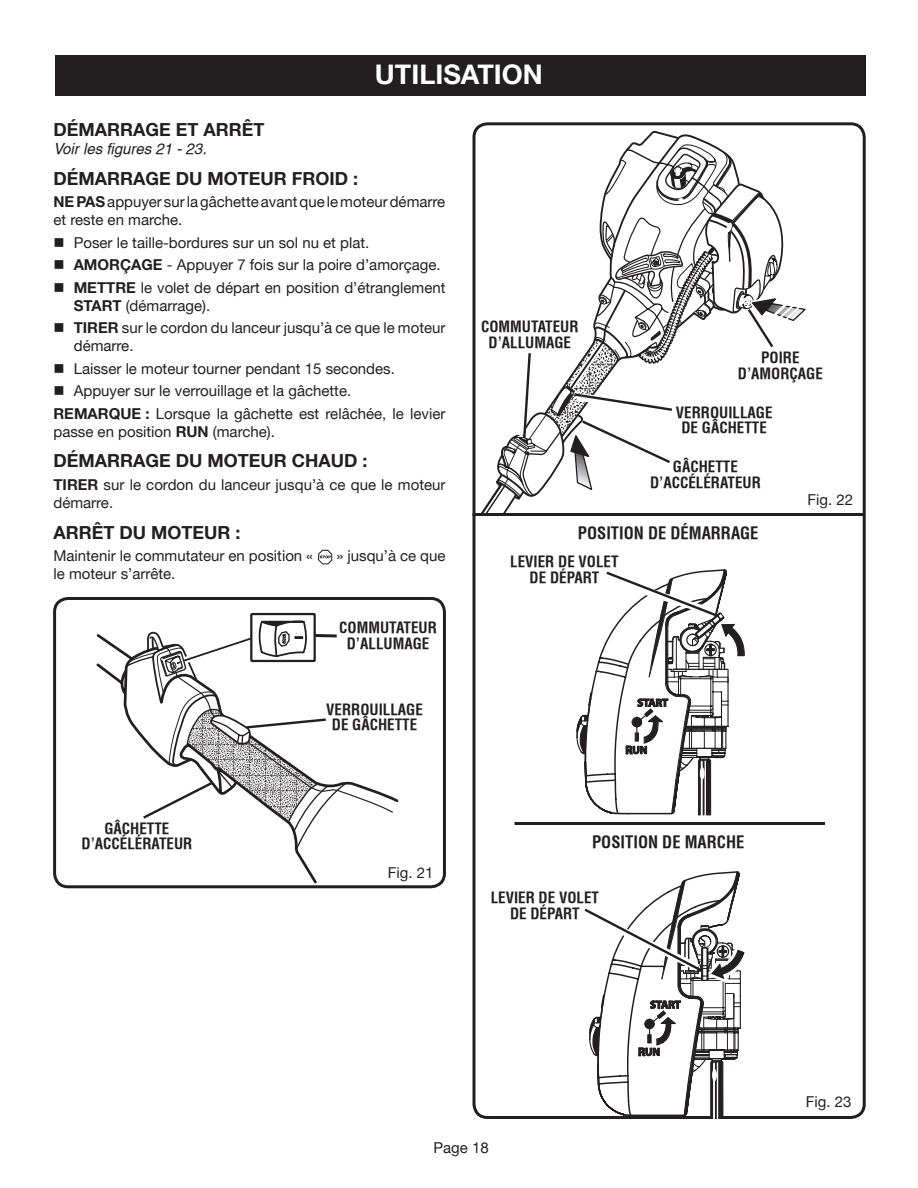
<style>
.page{position:relative;width:918px;height:1188px;background:#fff}
.page>*{position:absolute;margin:0;border:0;box-sizing:border-box;transform-origin:0 0}
.t1{font:700 27px "Helvetica Neue";color:#fff}
.t2{font:700 18px "Helvetica Neue";color:#231f20}
.t3{font:700 condensed 16.5px "Helvetica";color:#231f20}
.t4{font:15px/18px "Helvetica Neue";color:#231f20}
.t5{font:700 condensed 15px/15.8px "Helvetica";color:#231f20;text-align:center}
.t6{font:italic 15px "Helvetica";color:#231f20}
.s1{font-weight:700}
</style>
<div class="page">
<div style="left:55px;top:55px;width:810px;height:41px;background:#231f20"></div>
<img style="left:318px;top:549px;width:15px;height:15px">
<svg style="left:53px;top:597px;width:393px;height:290px"></svg>
<svg style="left:472px;top:122px;width:394px;height:996px"></svg>
<svg style="left:576px;top:569px;width:169px;height:249px"></svg>
<svg style="left:582px;top:871px;width:163px;height:248px"></svg>
<svg style="left:96px;top:620px;width:303px;height:264px"></svg>
<svg style="left:474px;top:131px;width:338px;height:382px"></svg>
<hr style="left:514px;top:822px;width:311px;height:3px;background:#231f20">
<hr style="left:472px;top:513px;width:392px;height:3px;background:#231f20">
<h1 class="t1" style="left:375px;top:58px;width:169px">UTILISATION</h1>
<p class="t2" style="left:53px;top:119px;width:212px">DÉMARRAGE ET ARRÊT</p>
<p class="t6" style="left:53px;top:140px;width:155px">Voir les figures 21 - 23.</p>
<p class="t2" style="left:53px;top:167px;width:306px">DÉMARRAGE DU MOTEUR FROID :</p>
<p class="t4" style="left:53px;top:193px;width:393px"><span class="s1">NE PAS</span> appuyer sur la gâchette avant que le moteur démarre et reste en marche.</p>
<p class="t4" style="left:53px;top:233px;width:317px">■ Poser le taille-bordures sur un sol nu et plat.</p>
<p class="t4" style="left:53px;top:256px;width:389px">■ <span class="s1">AMORÇAGE</span> - Appuyer 7 fois sur la poire d’amorçage.</p>
<p class="t4" style="left:74px;top:278px;width:373px;text-indent:-20px">■ <span class="s1">METTRE</span> le volet de départ en position d’étranglement<br><span class="s1">START</span> (démarrage).</p>
<p class="t4" style="left:74px;top:319px;width:373px;text-indent:-20px">■ <span class="s1">TIRER</span> sur le cordon du lanceur jusqu’à ce que le moteur démarre.</p>
<p class="t4" style="left:53px;top:359px;width:343px">■ Laisser le moteur tourner pendant 15 secondes.</p>
<p class="t4" style="left:53px;top:380px;width:393px;line-height:22.5px">■ Appuyer sur le verrouillage et la gâchette.<br><span class="s1">REMARQUE :</span> Lorsque la gâchette est relâchée, le levier</p>
<p class="t4" style="left:53px;top:422px;width:223px">passe en position <span class="s1">RUN</span> (marche).</p>
<p class="t2" style="left:53px;top:450px;width:316px">DÉMARRAGE DU MOTEUR CHAUD :</p>
<p class="t4" style="left:53px;top:475px;width:393px"><span class="s1">TIRER</span> sur le cordon du lanceur jusqu’à ce que le moteur démarre.</p>
<p class="t2" style="left:53px;top:521px;width:189px">ARRÊT DU MOTEUR :</p>
<p class="t4" style="left:53px;top:547px;width:261px">Maintenir le commutateur en position «</p>
<p class="t4" style="left:337px;top:547px;width:110px">» jusqu’à ce que</p>
<p class="t4" style="left:53px;top:565px;width:123px">le moteur s’arrête.</p>
<p class="t5" style="left:339px;top:619px;width:99px">COMMUTATEUR<br>D’ALLUMAGE</p>
<p class="t5" style="left:82px;top:820px;width:112px">GÂCHETTE<br>D’ACCÉLÉRATEUR</p>
<p class="t5" style="left:326px;top:701px;width:98px">VERROUILLAGE<br>DE GÂCHETTE</p>
<p class="t4" style="left:388px;top:863px;width:47px">Fig. 21</p>
<p class="t5" style="left:481px;top:318px;width:99px">COMMUTATEUR<br>D’ALLUMAGE</p>
<p class="t5" style="left:738px;top:350px;width:87px">POIRE<br>D’AMORÇAGE</p>
<p class="t5" style="left:676px;top:404px;width:98px">VERROUILLAGE<br>DE GÂCHETTE</p>
<p class="t5" style="left:650px;top:459px;width:112px">GÂCHETTE<br>D’ACCÉLÉRATEUR</p>
<p class="t4" style="left:808px;top:491px;width:47px">Fig. 22</p>
<p class="t3" style="left:578px;top:522px;width:182px">POSITION DE DÉMARRAGE</p>
<p class="t5" style="left:510px;top:553px;width:110px">LEVIER DE VOLET<br>DE DÉPART</p>
<p class="t3" style="left:592px;top:831px;width:154px">POSITION DE MARCHE</p>
<p class="t5" style="left:491px;top:890px;width:110px">LEVIER DE VOLET<br>DE DÉPART</p>
<p class="t4" style="left:806px;top:1092px;width:47px">Fig. 23</p>
<p class="t4" style="left:434px;top:1139px;width:57px">Page 18</p>
</div>
